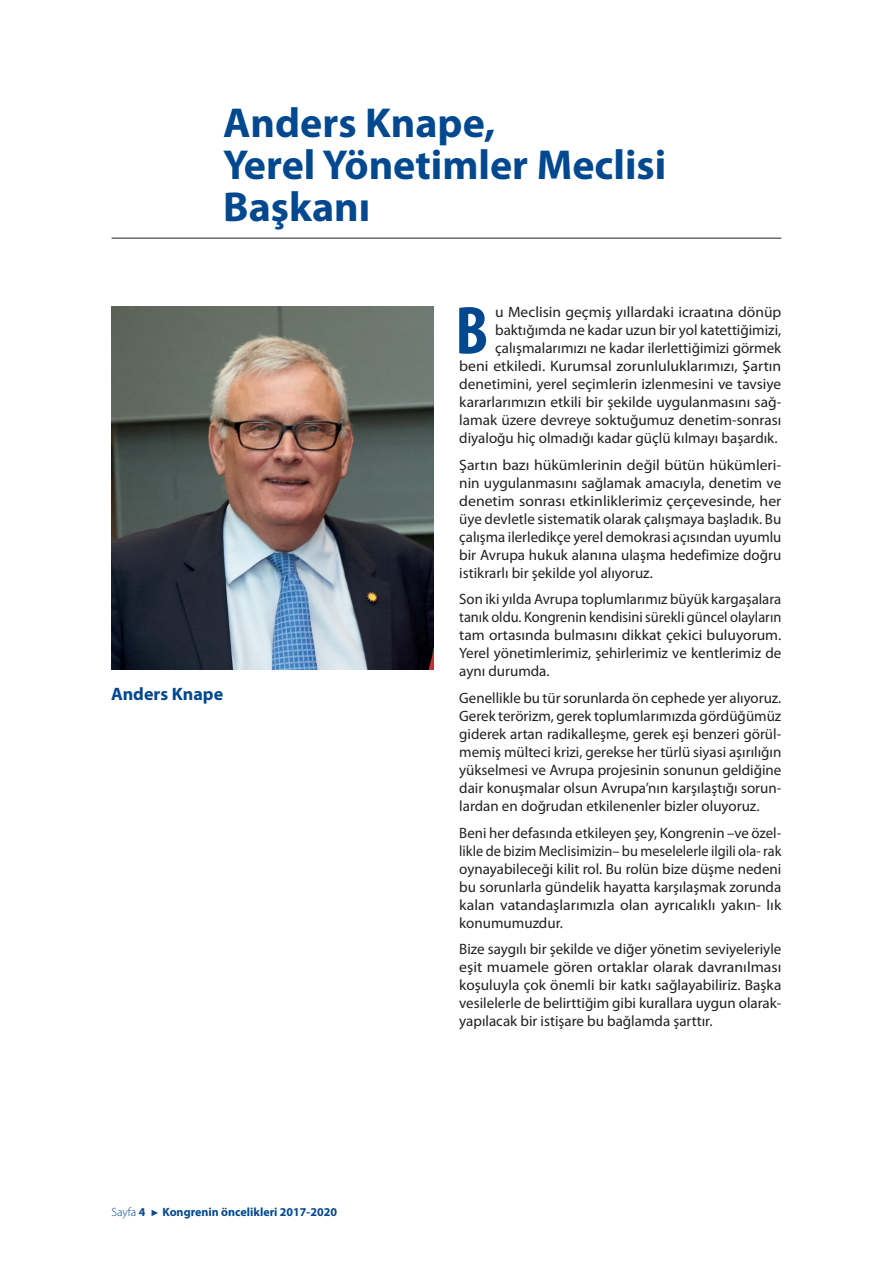
<style>
.page{position:relative;width:893px;height:1263px;background:#fff}
.page>*{position:absolute;margin:0;border:0;box-sizing:border-box;transform-origin:0 0}
.t1{font:700 condensed 68.4px "Myriad Pro";color:#01488f}
.t2{font:700 42px/42px "Myriad Pro";color:#01488f}
.t3{font:700 18px "Myriad Pro";color:#01488f}
.t4{font:15px/18px "Myriad Pro";color:#231f20;text-align:justify}
.t5{font:15px/18px "Myriad Pro";color:#231f20;text-align:right;scale:1.04 1}
.t6{font:15px/18px "Myriad Pro";color:#231f20;text-align:justify;scale:1.05 1}
.t7{font:700 12px "Myriad Pro";color:#01488f}
.s1{font-weight:300}
.s2{font-family:"Arial";font-weight:400;font-size:9px}
</style>
<div class="page">
<hr style="left:112px;top:238px;width:669px;height:1px;background:#231f20">
<img style="left:111px;top:306px;width:323px;height:363px">
<h2 class="t2" style="left:223px;top:100px;width:444px">Anders Knape,<br>Yerel Yönetimler Meclisi<br>Başkanı</h2>
<p class="t3" style="left:111px;top:682px;width:114px">Anders Knape</p>
<p class="t7" style="left:112px;top:1204px;width:227px"><span class="s1">Sayfa</span> 4 <span class="s2">►</span> Kongrenin öncelikleri 2017-2020</p>
<p class="t5" style="left:459px;top:303px;width:311px">u Meclisin geçmiş yıllardaki icraatına dönüp baktığımda ne kadar uzun bir yol katettiğimizi, çalışmalarımızı ne kadar ilerlettiğimizi görmek<br>beni etkiledi. Kurumsal zorunluluklarımızı, Şartın denetimini, yerel seçimlerin izlenmesini ve tavsiye kararlarımızın etkili bir şekilde uygulanmasını sağ&shy;lamak üzere devreye soktuğumuz denetim-sonrası diyaloğu hiç olmadığı kadar güçlü kılmayı başardık.</p>
<p class="t6" style="left:459px;top:456px;width:308px">Şartın bazı hükümlerinin değil bütün hükümleri&shy;nin uygulanmasını sağlamak amacıyla, denetim ve denetim sonrası etkinliklerimiz çerçevesinde, her üye devletle sistematik olarak çalışmaya başladık. Bu çalışma ilerledikçe yerel demokrasi açısından uyumlu bir Avrupa hukuk alanına ulaşma hedefimize doğru istikrarlı bir şekilde yol alıyoruz.</p>
<p class="t4" style="left:459px;top:590px;width:324px">Son iki yılda Avrupa toplumlarımız büyük kargaşalara tanık oldu. Kongrenin kendisini sürekli güncel olayların tam ortasında bulmasını dikkat çekici buluyorum.<br>Yerel yönetimlerimiz, şehirlerimiz ve kentlerimiz de aynı durumda.</p>
<p class="t4" style="left:459px;top:689px;width:324px">Genellikle bu tür sorunlarda ön cephede yer alıyoruz.<br>Gerek terörizm, gerek toplumlarımızda gördüğümüz giderek artan radikalleşme, gerek eşi benzeri görül&shy;memiş mülteci krizi, gerekse her türlü siyasi aşırılığın yükselmesi ve Avrupa projesinin sonunun geldiğine dair konuşmalar olsun Avrupa’nın karşılaştığı sorun&shy;lardan en doğrudan etkilenenler bizler oluyoruz.</p>
<p class="t4" style="left:459px;top:823px;width:324px">Beni her defasında etkileyen şey, Kongrenin –ve özel&shy;likle de bizim Meclisimizin– bu meselelerle ilgili ola- rak oynayabileceği kilit rol. Bu rolün bize düşme nedeni bu sorunlarla gündelik hayatta karşılaşmak zorunda kalan vatandaşlarımızla olan ayrıcalıklı yakın- lık konumumuzdur.</p>
<p class="t4" style="left:459px;top:940px;width:324px">Bize saygılı bir şekilde ve diğer yönetim seviyeleriyle eşit muamele gören ortaklar olarak davranılması koşuluyla çok önemli bir katkı sağlayabiliriz. Başka vesilelerle de belirttiğim gibi kurallara uygun olarak&shy;yapılacak bir istişare bu bağlamda şarttır.</p>
<h1 class="t1" style="left:455px;top:288px;width:35px">B</h1>
</div>
